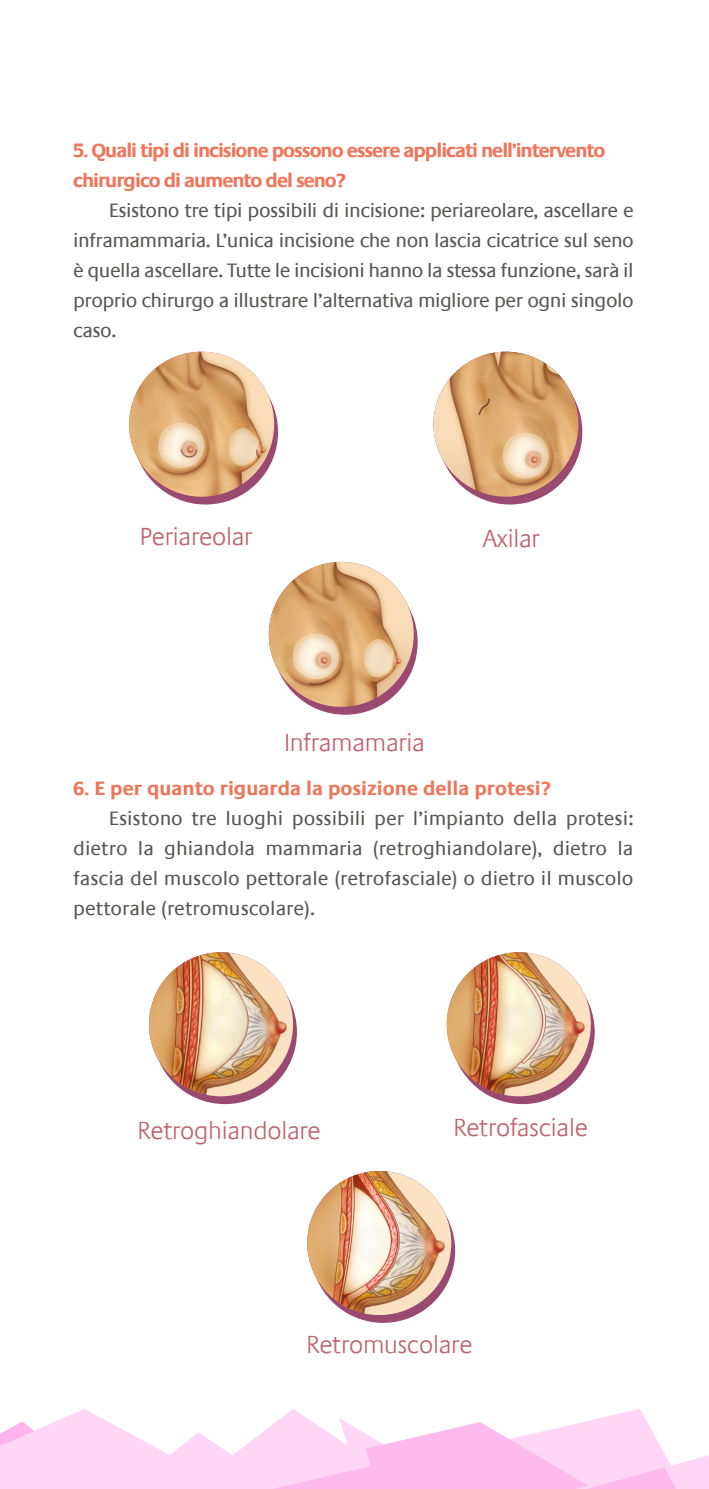
<style>
.page{position:relative;width:709px;height:1489px;background:#fff}
.page>*{position:absolute;margin:0;border:0;box-sizing:border-box;transform-origin:0 0}
.t1{font:300 25px "Praxis Com";letter-spacing:-.01em;color:#c0636e}
.t2{font:20px/30px "Praxis LT";letter-spacing:-.02em;color:#575756;text-align:justify}
.t3{font:700 20px/30px "Praxis LT";letter-spacing:-.05em;color:#ee765a}
.t4{font:700 20px "Praxis LT";color:#ee765a}
</style>
<div class="page">
<svg style="left:0;top:1409px;width:709px;height:79px"></svg>
<svg style="left:437px;top:359px;width:145px;height:145px"></svg>
<img style="left:433px;top:352px;width:145px;height:144px;border-radius:72px">
<div style="left:133px;top:359px;width:145px;height:145px;background:#9a4a70;border-radius:50%"></div>
<img style="left:129px;top:352px;width:145px;height:144px;border-radius:72px">
<div style="left:273px;top:569px;width:144px;height:145px;background:#9a4a70;border-radius:50%"></div>
<img style="left:269px;top:562px;width:145px;height:145px;border-radius:72px">
<svg style="left:311px;top:1178px;width:144px;height:144px"></svg>
<img style="left:307px;top:1170px;width:144px;height:144px;border-radius:72px">
<div style="left:450px;top:960px;width:144px;height:144px;background:#9a4a70;border-radius:50%"></div>
<img style="left:447px;top:952px;width:144px;height:144px;border-radius:72px">
<div style="left:153px;top:960px;width:144px;height:144px;background:#9a4a70;border-radius:50%"></div>
<img style="left:149px;top:952px;width:144px;height:144px;border-radius:72px">
<p class="t3" style="left:73px;top:135px;width:533px">5. Quali tipi di incisione possono essere applicati nell’intervento chirurgico di aumento del seno?</p>
<p class="t2" style="left:73px;top:196px;width:562px;text-indent:35px">Esistono tre tipi possibili di incisione: periareolare, ascellare e inframammaria. L’unica incisione che non lascia cicatrice sul seno è quella ascellare. Tutte le incisioni hanno la stessa funzione, sarà il proprio chirurgo a illustrare l’alternativa migliore per ogni singolo caso.</p>
<p class="t1" style="left:140px;top:522px;width:114px">Periareolar</p>
<p class="t1" style="left:482px;top:523px;width:59px">Axilar</p>
<p class="t1" style="left:284px;top:727px;width:142px">Inframamaria</p>
<p class="t4" style="left:73px;top:777px;width:479px">6. E per quanto riguarda la posizione della protesi?</p>
<p class="t2" style="left:73px;top:803px;width:562px;text-indent:35px">Esistono tre luoghi possibili per l’impianto della protesi: dietro la ghiandola mammaria (retroghiandolare), dietro la fascia del muscolo pettorale (retrofasciale) o dietro il muscolo pettorale (retromuscolare).</p>
<p class="t1" style="left:138px;top:1115px;width:185px">Retroghiandolare</p>
<p class="t1" style="left:453px;top:1112px;width:136px">Retrofasciale</p>
<p class="t1" style="left:306px;top:1330px;width:168px">Retromuscolare</p>
</div>
